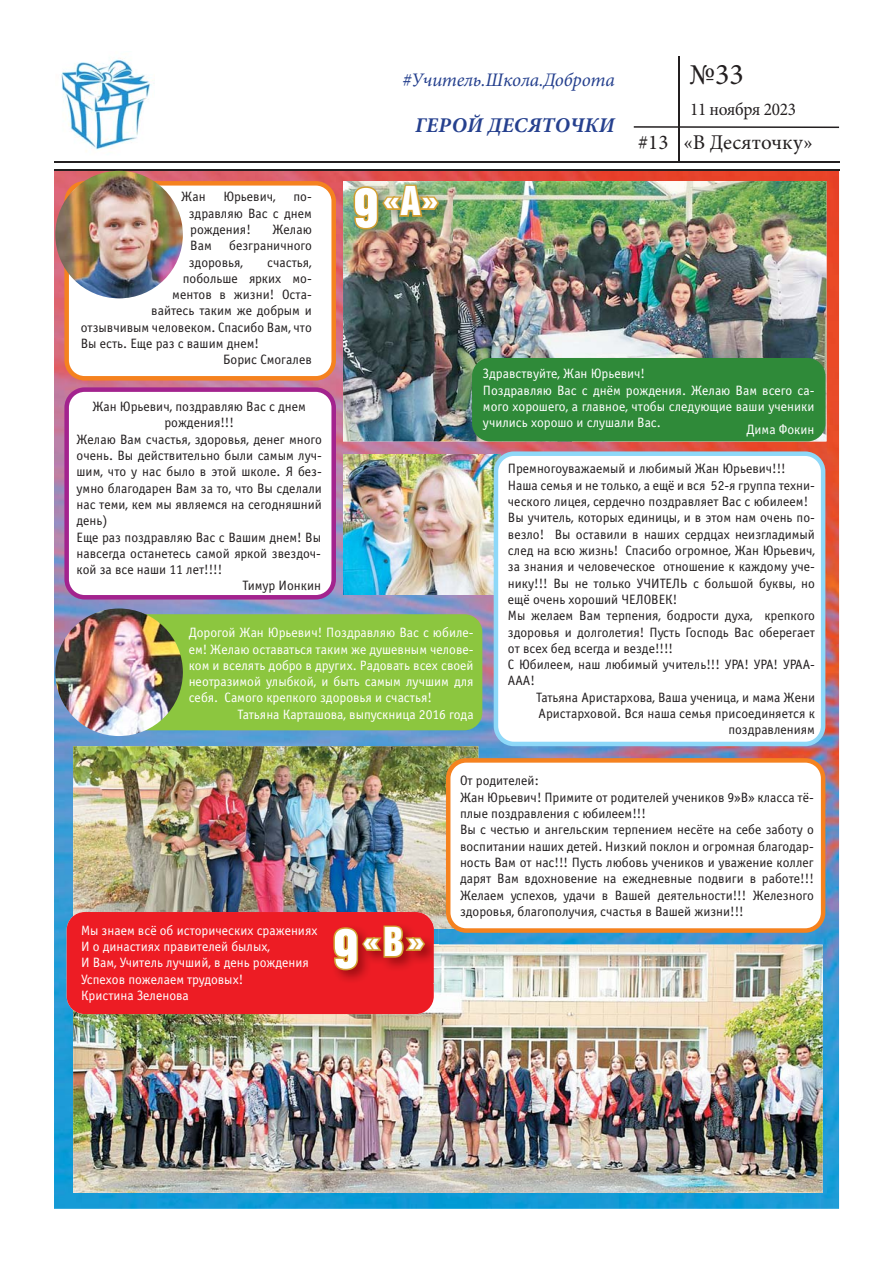
<style>
.page{position:relative;width:893px;height:1263px;background:#fff}
.page>*{position:absolute;margin:0;border:0;box-sizing:border-box;transform-origin:0 0}
.t1{font:40.5px "Bastion Kontrast";color:#fff}
.t2{font:30px "Minion Pro";color:#231f20}
.t3{font:21px "Minion Pro";color:#231f20}
.t4{font:italic 700 21px "Minion Pro";letter-spacing:.01em;color:#25408e}
.t5{font:italic 19.2px "Minion Pro";letter-spacing:-.01em;color:#25408e}
.t6{font:18px "Minion Pro";letter-spacing:-.02em;color:#231f20;scale:.96 1}
.t7{font:13.65px/16.4px "Officina Sans C";color:#231f20}
.t8{font:13.65px/16.4px "Officina Sans C";color:#fff}
.s1{font-size:54.75px;color:#d2a030}
.s2{color:#d2a030}
</style>
<div class="page">
<img style="left:61px;top:58px;width:91px;height:93px">
<img style="left:54px;top:171px;width:785px;height:1038px">
<hr style="left:54px;top:169px;width:785px;height:2px;background:#231f20">
<hr style="left:54px;top:161px;width:785px;height:1px;background:#231f20">
<img style="left:343px;top:181px;width:483px;height:260px">
<img style="left:352px;top:182px;width:101px;height:61px">
<svg style="left:64px;top:181px;width:272px;height:200px"></svg>
<svg style="left:64px;top:387px;width:272px;height:213px"></svg>
<div style="left:472px;top:358px;width:353px;height:83px;background:#2f8a39;border-radius:18px"></div>
<img style="left:55px;top:171px;width:128px;height:127px;border-radius:50%">
<img style="left:73px;top:945px;width:750px;height:248px">
<img style="left:73px;top:746px;width:405px;height:183px">
<div style="left:67px;top:912px;width:367px;height:102px;background:#ed1c24;border-radius:18px"></div>
<div style="left:81px;top:614px;width:401px;height:116px;background:#8cc63f;border-radius:18px"></div>
<img style="left:434px;top:929px;width:5px;height:55px">
<svg style="left:434px;top:923px;width:5px;height:6px"></svg>
<img style="left:334px;top:923px;width:100px;height:61px">
<svg style="left:446px;top:758px;width:379px;height:175px"></svg>
<img style="left:343px;top:454px;width:151px;height:140px">
<img style="left:55px;top:608px;width:128px;height:128px;border-radius:50%">
<svg style="left:494px;top:451px;width:331px;height:295px"></svg>
<hr style="left:678px;top:56px;width:2px;height:107px;background:#231f20">
<hr style="left:634px;top:126px;width:205px;height:2px;background:#231f20">
<p class="t7" style="left:181px;top:190px;width:26px">Жан</p>
<p class="t7" style="left:223px;top:190px;width:54px">Юрьевич,</p>
<p class="t7" style="left:189px;top:190px;width:124px;text-align:justify;text-indent:105px">по&shy;здравляю Вас с днем рождения!</p>
<p class="t7" style="left:272px;top:223px;width:41px">Желаю</p>
<h3 class="t5" style="left:402px;top:68px;width:214px">#Учитель.Школа.Доброта</h3>
<h3 class="t4" style="left:415px;top:112px;width:201px">ГЕРОЙ ДЕСЯТОЧКИ</h3>
<h1 class="t1" style="left:354px;top:180px;width:87px"><span class="s1">9</span><span class="s2">«</span>А»</h1>
<h3 class="t3" style="left:638px;top:130px;width:32px">#13</h3>
<h2 class="t2" style="left:689px;top:56px;width:56px">№33</h2>
<h3 class="t6" style="left:690px;top:98px;width:112px">11 ноября 2023</h3>
<h3 class="t3" style="left:683px;top:130px;width:131px">«В Десяточку»</h3>
<p class="t7" style="left:189px;top:239px;width:125px;text-indent:40px">безграничного здоровья,</p>
<p class="t7" style="left:190px;top:239px;width:23px">Вам</p>
<p class="t7" style="left:267px;top:256px;width:46px">счастья,</p>
<p class="t7" style="left:183px;top:272px;width:130px">побольше ярких мо-</p>
<p class="t7" style="left:172px;top:288px;width:141px">ментов в жизни! Оста-</p>
<p class="t7" style="left:151px;top:305px;width:162px">вайтесь таким же добрым и</p>
<p class="t7" style="left:81px;top:321px;width:233px">отзывчивым человеком. Спасибо Вам, что</p>
<p class="t7" style="left:81px;top:337px;width:180px">Вы есть. Еще раз с вашим днем!</p>
<p class="t7" style="left:223px;top:353px;width:90px">Борис Смогалев</p>
<p class="t7" style="left:92px;top:400px;width:215px">Жан Юрьевич, поздравляю Вас с днем</p>
<p class="t7" style="left:164px;top:417px;width:71px">рождения!!!</p>
<p class="t7" style="left:77px;top:433px;width:247px">Желаю Вам счастья, здоровья, денег много</p>
<p class="t7" style="left:77px;top:449px;width:247px">очень. Вы действительно были самым луч-</p>
<p class="t7" style="left:77px;top:465px;width:247px">шим, что у нас было в этой школе. Я без-</p>
<p class="t7" style="left:77px;top:482px;width:247px">умно благодарен Вам за то, что Вы сделали</p>
<p class="t7" style="left:77px;top:498px;width:247px">нас теми, кем мы являемся на сегодняшний</p>
<p class="t7" style="left:77px;top:514px;width:33px">день)</p>
<p class="t7" style="left:77px;top:531px;width:246px">Еще раз поздравляю Вас с Вашим днем! Вы</p>
<p class="t7" style="left:77px;top:547px;width:246px">навсегда останетесь самой яркой звездоч-</p>
<p class="t7" style="left:77px;top:563px;width:147px">кой за все наши 11 лет!!!!</p>
<p class="t7" style="left:243px;top:580px;width:80px">Тимур Ионкин</p>
<p class="t8" style="left:189px;top:626px;width:286px;text-align:justify">Дорогой Жан Юрьевич! Поздравляю Вас с юбиле&shy;ем! Желаю оставаться таким же душевным челове&shy;ком и вселять добро в других. Радовать всех своей неотразимой улыбкой, и быть самым лучшим для себя. Самого крепкого здоровья и счастья!</p>
<p class="t8" style="left:238px;top:708px;width:238px">Татьяна Карташова, выпускница 2016 года</p>
<p class="t8" style="left:483px;top:367px;width:333px">Здравствуйте, Жан Юрьевич!<br>Поздравляю Вас с днём рождения. Желаю Вам всего са&shy;мого хорошего, а главное, чтобы следующие ваши ученики учились хорошо и слушали Вас.</p>
<p class="t8" style="left:746px;top:424px;width:70px">Дима Фокин</p>
<p class="t7" style="left:508px;top:463px;width:309px">Премногоуважаемый и любимый Жан Юрьевич!!!<br>Наша семья и не только, а ещё и вся 52-я группа техни&shy;ческого лицея, сердечно поздравляет Вас с юбилеем!<br>Вы учитель, которых единицы, и в этом нам очень по&shy;везло! Вы оставили в наших сердцах неизгладимый след на всю жизнь! Спасибо огромное, Жан Юрьевич, за знания и человеческое отношение к каждому уче&shy;нику!!! Вы не только УЧИТЕЛЬ с большой буквы, но ещё очень хороший ЧЕЛОВЕК!<br>Мы желаем Вам терпения, бодрости духа, крепкого здоровья и долголетия! Пусть Господь Вас оберегает от всех бед всегда и везде!!!!<br>С Юбилеем, наш любимый учитель!!! УРА! УРА! УРАА-ААА!</p>
<p class="t7" style="left:536px;top:691px;width:280px;text-align:right">Татьяна Аристархова, Ваша ученица, и мама Жени<br>Аристарховой. Вся наша семья присоединяется к поздравлениям</p>
<p class="t8" style="left:81px;top:924px;width:238px">Мы знаем всё об исторических сражениях<br>И о династиях правителей былых,<br>И Вам, Учитель лучший, в день рождения<br>Успехов пожелаем трудовых!<br>Кристина Зеленова</p>
<h1 class="t1" style="left:333px;top:921px;width:93px"><span class="s1">9</span><span class="s2">«</span>В»</h1>
<p class="t7" style="left:460px;top:775px;width:355px">От родителей:<br>Жан Юрьевич! Примите от родителей учеников 9»В» класса тё&shy;плые поздравления с юбилеем!!!<br>Вы с честью и ангельским терпением несёте на себе заботу о воспитании наших детей. Низкий поклон и огромная благодар&shy;ность Вам от нас!!! Пусть любовь учеников и уважение коллег дарят Вам вдохновение на ежедневные подвиги в работе!!!<br>Желаем успехов, удачи в Вашей деятельности!!! Железного здоровья, благополучия, счастья в Вашей жизни!!!</p>
</div>
